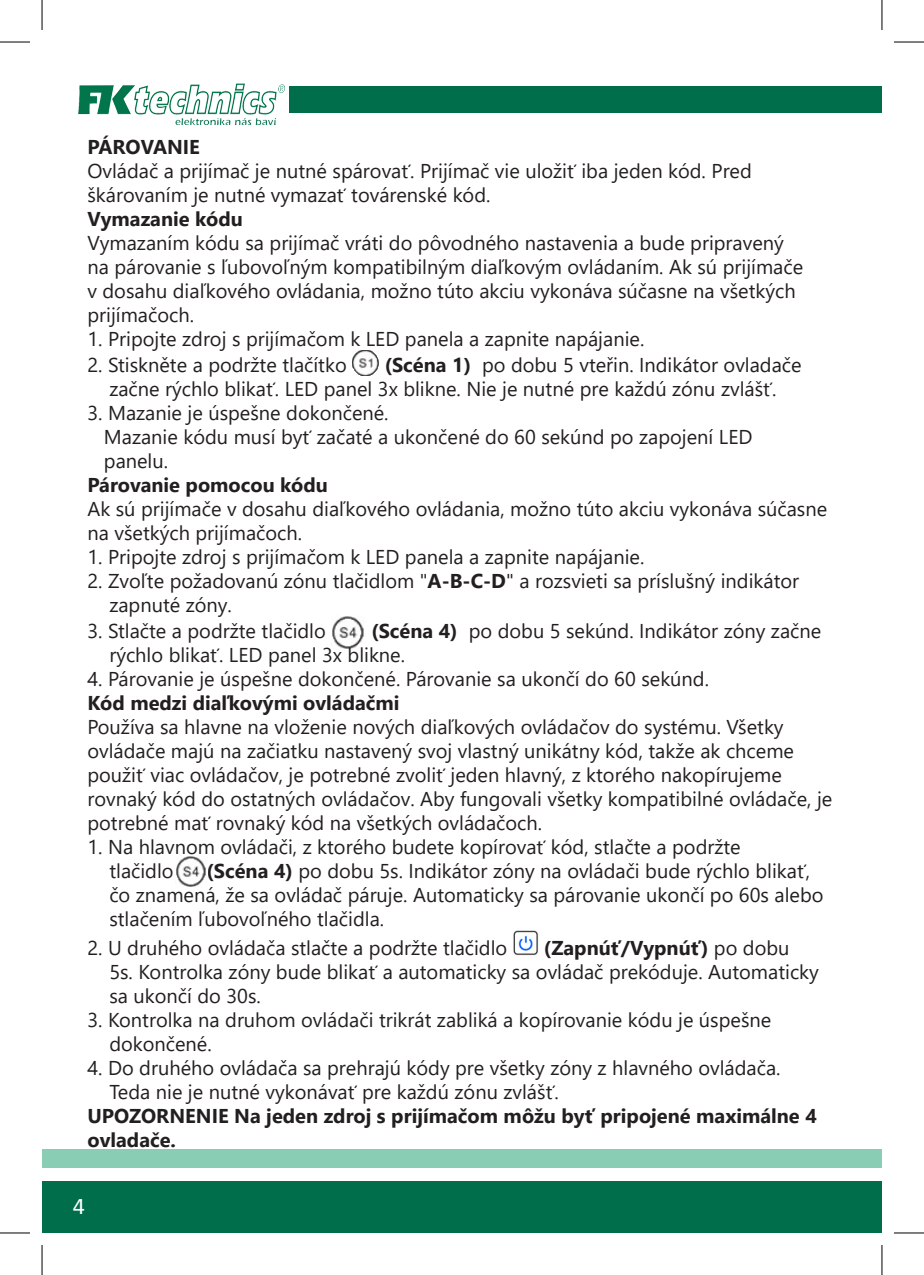
<style>
.page{position:relative;width:924px;height:1275px;background:#fff}
.page>*{position:absolute;margin:0;border:0;box-sizing:border-box;transform-origin:0 0}
.t1{font:24px "Calibri";color:#fff}
.t2{font:20px/24px "Segoe UI";color:#231f20}
.t3{font:700 20px/24px "Segoe UI";color:#231f20}
.s1{font-weight:700}
</style>
<div class="page">
<img style="left:78px;top:83px;width:207px;height:42px">
<div style="left:42px;top:1182px;width:839px;height:51px;background:#006e4a"></div>
<div style="left:42px;top:1149px;width:839px;height:18px;background:#89ceb4"></div>
<div style="left:289px;top:86px;width:592px;height:26px;background:#006e4a"></div>
<img style="left:352px;top:350px;width:27px;height:26px">
<img style="left:332px;top:616px;width:32px;height:33px">
<img style="left:513px;top:930px;width:25px;height:25px">
<img style="left:176px;top:856px;width:30px;height:31px">
<hr style="left:0;top:42px;width:30px;height:1px;background:#000">
<hr style="left:893px;top:42px;width:30px;height:1px;background:#000">
<hr style="left:0;top:1232px;width:30px;height:1px;background:#000">
<hr style="left:893px;top:1232px;width:30px;height:1px;background:#000">
<hr style="left:42px;top:0;width:1px;height:30px;background:#000">
<hr style="left:42px;top:1245px;width:1px;height:30px;background:#000">
<hr style="left:881px;top:0;width:1px;height:30px;background:#000">
<hr style="left:881px;top:1245px;width:1px;height:30px;background:#000">
<p class="t3" style="left:87px;top:133px;width:114px">PÁROVANIE</p>
<p class="t2" style="left:87px;top:157px;width:665px">Ovládač a prijímač je nutné spárovať. Prijímač vie uložiť iba jeden kód. Pred škárovaním je nutné vymazať továrenské kód.</p>
<p class="t3" style="left:87px;top:205px;width:157px">Vymazanie kódu</p>
<p class="t2" style="left:87px;top:229px;width:717px">Vymazaním kódu sa prijímač vráti do pôvodného nastavenia a bude pripravený na párovanie s ľubovoľným kompatibilným diaľkovým ovládaním. Ak sú prijímače v dosahu diaľkového ovládania, možno túto akciu vykonáva súčasne na všetkých prijímačoch.</p>
<p class="t2" style="left:87px;top:325px;width:558px">1. Pripojte zdroj s prijímačom k LED panela a zapnite napájanie.</p>
<p class="t2" style="left:87px;top:351px;width:261px">2. Stiskněte a podržte tlačítko</p>
<p class="t2" style="left:109px;top:351px;width:693px;text-indent:275px"><span class="s1">(Scéna 1)</span> po dobu 5 vteřin. Indikátor ovladače začne rýchlo blikať. LED panel 3x blikne. Nie je nutné pre každú zónu zvlášť.</p>
<p class="t2" style="left:87px;top:399px;width:302px">3. Mazanie je úspešne dokončené.</p>
<p class="t2" style="left:104px;top:423px;width:649px">Mazanie kódu musí byť začaté a ukončené do 60 sekúnd po zapojení LED panelu.</p>
<p class="t3" style="left:87px;top:471px;width:242px">Párovanie pomocou kódu</p>
<p class="t2" style="left:87px;top:495px;width:741px">Ak sú prijímače v dosahu diaľkového ovládania, možno túto akciu vykonáva súčasne na všetkých prijímačoch.</p>
<p class="t2" style="left:87px;top:543px;width:558px">1. Pripojte zdroj s prijímačom k LED panela a zapnite napájanie.</p>
<p class="t2" style="left:109px;top:567px;width:691px;text-indent:-22px">2. Zvoľte požadovanú zónu tlačidlom "<span class="s1">A-B-C-D</span>" a rozsvieti sa príslušný indikátor zapnuté zóny.</p>
<p class="t2" style="left:87px;top:617px;width:240px">3. Stlačte a podržte tlačidlo</p>
<p class="t2" style="left:109px;top:617px;width:713px;text-indent:262px"><span class="s1">(Scéna 4)</span> po dobu 5 sekúnd. Indikátor zóny začne rýchlo blikať. LED panel 3x blikne.</p>
<p class="t2" style="left:87px;top:665px;width:623px">4. Párovanie je úspešne dokončené. Párovanie sa ukončí do 60 sekúnd.</p>
<p class="t3" style="left:87px;top:689px;width:313px">Kód medzi diaľkovými ovládačmi</p>
<p class="t2" style="left:87px;top:713px;width:746px">Používa sa hlavne na vloženie nových diaľkových ovládačov do systému. Všetky ovládače majú na začiatku nastavený svoj vlastný unikátny kód, takže ak chceme použiť viac ovládačov, je potrebné zvoliť jeden hlavný, z ktorého nakopírujeme rovnaký kód do ostatných ovládačov. Aby fungovali všetky kompatibilné ovládače, je potrebné mať rovnaký kód na všetkých ovládačoch.</p>
<p class="t2" style="left:87px;top:833px;width:654px">1. Na hlavnom ovládači, z ktorého budete kopírovať kód, stlačte a podržte</p>
<p class="t2" style="left:109px;top:857px;width:66px">tlačidlo</p>
<p class="t2" style="left:109px;top:857px;width:715px;text-indent:97px"><span class="s1">(Scéna 4)</span> po dobu 5s. Indikátor zóny na ovládači bude rýchlo blikať, čo znamená, že sa ovládač páruje. Automaticky sa párovanie ukončí po 60s alebo stlačením ľubovoľného tlačidla.</p>
<p class="t2" style="left:87px;top:934px;width:421px">2. U druhého ovládača stlačte a podržte tlačidlo</p>
<p class="t2" style="left:109px;top:934px;width:710px;text-indent:434px"><span class="s1">(Zapnúť/Vypnúť)</span> po dobu<br>5s. Kontrolka zóny bude blikať a automaticky sa ovládač prekóduje. Automaticky sa ukončí do 30s.</p>
<p class="t2" style="left:109px;top:1006px;width:663px;text-indent:-22px">3. Kontrolka na druhom ovládači trikrát zabliká a kopírovanie kódu je úspešne dokončené.</p>
<p class="t2" style="left:109px;top:1054px;width:672px;text-indent:-22px">4. Do druhého ovládača sa prehrajú kódy pre všetky zóny z hlavného ovládača.<br>Teda nie je nutné vykonávať pre každú zónu zvlášť.</p>
<p class="t3" style="left:87px;top:1102px;width:730px">UPOZORNENIE Na jeden zdroj s prijímačom môžu byť pripojené maximálne 4 ovladače.</p>
<p class="t1" style="left:73px;top:1189px;width:14px">4</p>
</div>
